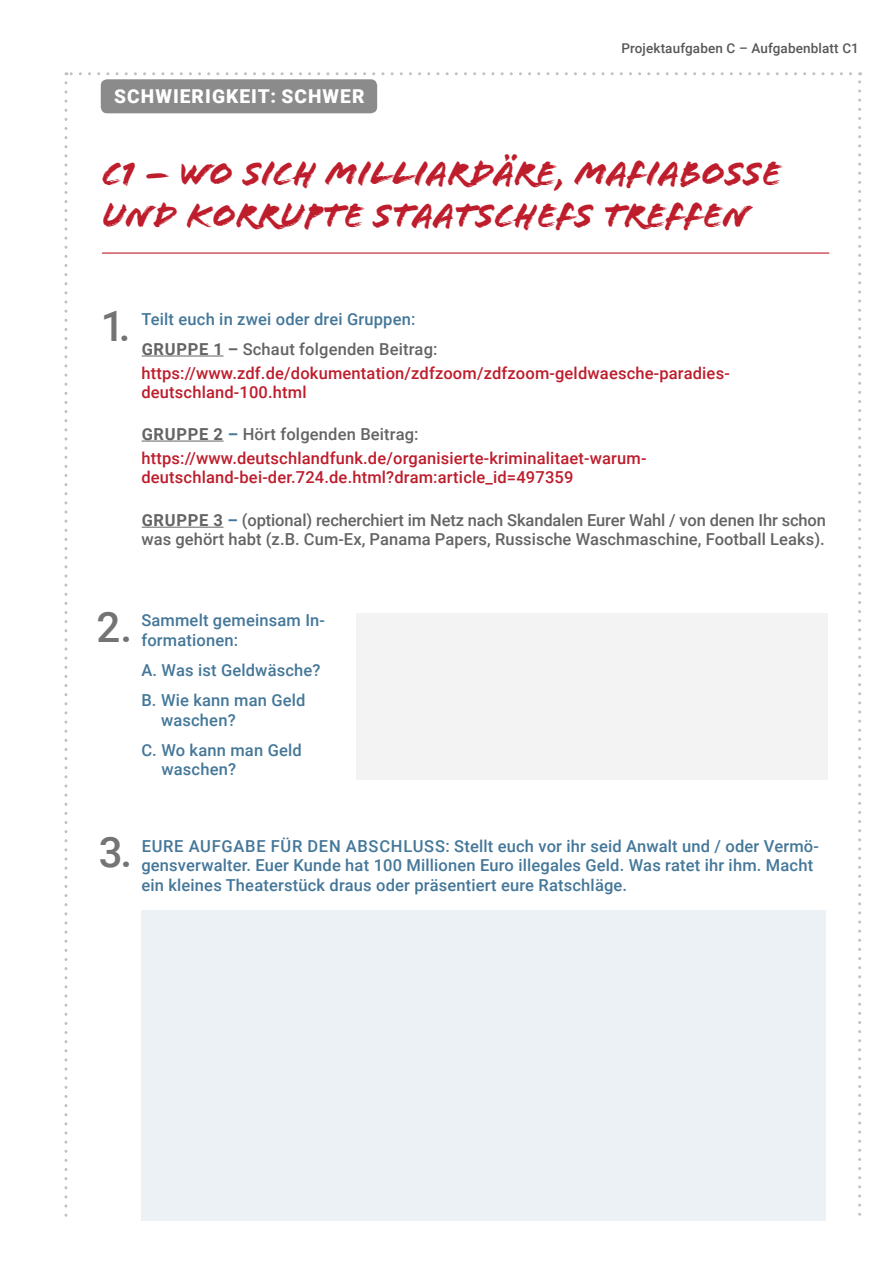
<style>
.page{position:relative;width:893px;height:1263px;background:#fff}
.page>*{position:absolute;margin:0;border:0;box-sizing:border-box;transform-origin:0 0}
.t1{font:500 42px "Roboto";color:#747474}
.t2{font:36px/42px "Flood";color:#be1d2c}
.t3{font:900 19.2px "Roboto";letter-spacing:.055em;color:#fff}
.t4{font:500 16.5px/19.5px "Roboto";letter-spacing:.01em;color:#479}
.t5{font:500 16.5px/24px "Roboto";letter-spacing:.01em;color:#be1d2c}
.t6{font:500 16.5px/19.5px "Roboto";letter-spacing:-.005em;color:#646464}
.t7{font:500 13.5px "Roboto";letter-spacing:.01em;color:#58585a}
.s1{font-weight:700;color:#646464}
.s2{color:#646464}
.s3{font-weight:700;color:#479}
.s4{font-weight:700}
</style>
<div class="page">
<svg style="left:64px;top:83px;width:3px;height:1134px"></svg>
<svg style="left:858px;top:72px;width:3px;height:1144px"></svg>
<svg style="left:66px;top:72px;width:785px;height:3px"></svg>
<hr style="left:102px;top:252px;width:727px;height:2px;background:#be1d2c">
<hr style="left:142px;top:356px;width:82px;height:1px;background:#646464">
<div style="left:357px;top:613px;width:471px;height:166px;background:#f4f3f4"></div>
<hr style="left:142px;top:441px;width:82px;height:1px;background:#646464">
<div style="left:101px;top:79px;width:276px;height:34px;background:#8b8b8b;border-radius:6px"></div>
<hr style="left:142px;top:527px;width:82px;height:1px;background:#646464">
<div style="left:142px;top:910px;width:684px;height:310px;background:#ecf1f5"></div>
<p class="t3" style="left:114px;top:83px;width:252px">SCHWIERIGKEIT: SCHWER</p>
<p class="t7" style="left:621px;top:38px;width:239px">Projektaufgaben C – Aufgabenblatt C1</p>
<h2 class="t2" style="left:102px;top:153px;width:681px">C1 – WO SICH MILLIARDÄRE, MAFIABOSSE<br>UND KORRUPTE STAATSCHEFS TREFFEN</h2>
<h1 class="t1" style="left:101px;top:297px;width:31px">1.</h1>
<p class="t4" style="left:141px;top:309px;width:276px">Teilt euch in zwei oder drei Gruppen:</p>
<p class="t5" style="left:141px;top:336px;width:590px"><span class="s1">GRUPPE 1 –</span> <span class="s2">Schaut folgenden Beitrag: </span>https://www.zdf.de/dokumentation/zdfzoom/zdfzoom-geldwaesche-paradies-</p>
<p class="t5" style="left:141px;top:380px;width:167px">deutschland-100.html</p>
<p class="t5" style="left:141px;top:421px;width:507px"><span class="s1">GRUPPE 2</span> <span class="s3">–</span> <span class="s2">Hört folgenden Beitrag: </span>https://www.deutschlandfunk.de/organisierte-kriminalitaet-warum-</p>
<p class="t5" style="left:141px;top:465px;width:434px">deutschland-bei-der.724.de.html?dram:article_id=497359</p>
<p class="t6" style="left:141px;top:510px;width:686px"><span class="s4">GRUPPE 3</span> <span class="s3">–</span> (optional) recherchiert im Netz nach Skandalen Eurer Wahl / von denen Ihr schon was gehört habt (z.B. Cum-Ex, Panama Papers, Russische Waschmaschine, Football Leaks).</p>
<h1 class="t1" style="left:97px;top:598px;width:37px">2.</h1>
<p class="t4" style="left:141px;top:610px;width:185px">Sammelt gemeinsam In&shy;formationen:</p>
<p class="t4" style="left:141px;top:654px;width:181px;line-height:30.2px">A. Was ist Geldwäsche?<br>B. Wie kann man Geld</p>
<p class="t4" style="left:141px;top:704px;width:162px;line-height:30.2px;text-indent:20px">waschen?<br>C. Wo kann man Geld</p>
<p class="t4" style="left:161px;top:759px;width:76px">waschen?</p>
<h1 class="t1" style="left:99px;top:822px;width:35px">3.</h1>
<p class="t4" style="left:141px;top:835px;width:679px">EURE AUFGABE FÜR DEN ABSCHLUSS: Stellt euch vor ihr seid Anwalt und / oder Vermö&shy;gensverwalter. Euer Kunde hat 100 Millionen Euro illegales Geld. Was ratet ihr ihm. Macht ein kleines Theaterstück draus oder präsentiert eure Ratschläge.</p>
</div>
